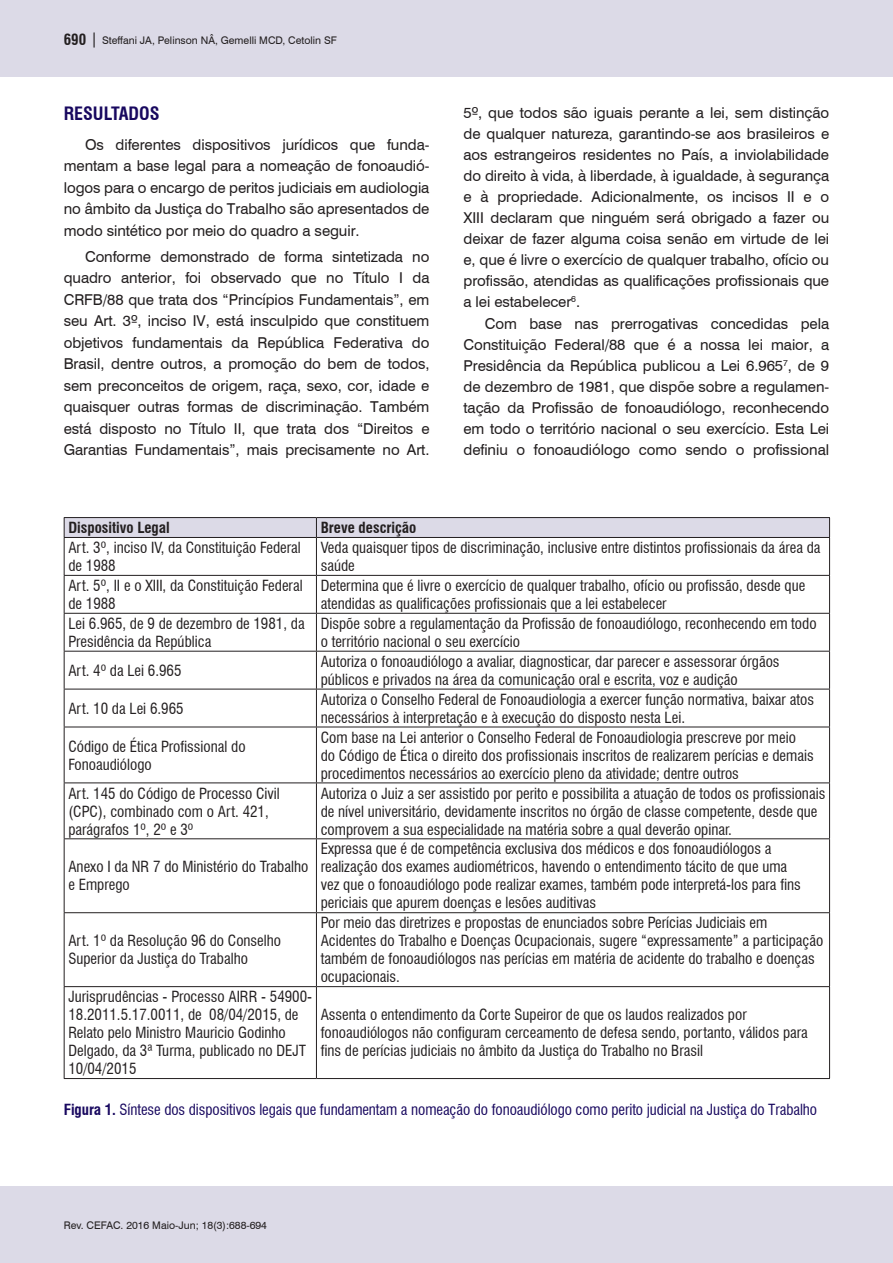
<style>
.page{position:relative;width:893px;height:1263px;background:#fff}
.page>*{position:absolute;margin:0;border:0;box-sizing:border-box;transform-origin:0 0}
.Nivel_1{font:700 condensed 18px "Swiss 721 BT";color:#18085f}
.Texto_tabelas{font:condensed 15px/18px "Swiss 721 BT";color:#231f20}
.Corpo_do_texto{font:15px/21px "Swiss 721 BT";letter-spacing:-.005em;color:#231f20;text-align:justify}
.Titulo_tabelas_e_gr{font:condensed 15px "Swiss 721 BT";letter-spacing:-.005em;color:#18085f}
.Texto_tabelas-2{font:700 condensed 15px "Swiss 721 BT";color:#231f20}
.Cabeço_autor_esquer{font:10.5px "Swiss 721 BT";color:#231f20}
.Legenda_b_esquerdo{font:10.5px "Swiss 721 BT";color:#231f20}
.s1{font-weight:700;font-stretch:condensed;font-size:15px}
.s2{font-size:15px}
.s3{font-weight:700}
</style>
<div class="page">
<div style="left:0;top:1186px;width:893px;height:77px;background:#dcdae7"></div>
<div style="left:0;top:0;width:893px;height:77px;background:#dcdae7"></div>
<hr style="left:64px;top:517px;width:252px;height:1px;background:#231f20">
<hr style="left:316px;top:517px;width:514px;height:1px;background:#231f20">
<div style="left:64px;top:518px;width:766px;height:19px;background:#dcdae7"></div>
<hr style="left:64px;top:537px;width:252px;height:1px;background:#231f20">
<hr style="left:64px;top:538px;width:1px;height:37px;background:#231f20">
<hr style="left:316px;top:537px;width:514px;height:1px;background:#231f20">
<hr style="left:316px;top:538px;width:1px;height:37px;background:#231f20">
<hr style="left:829px;top:538px;width:1px;height:37px;background:#231f20">
<hr style="left:64px;top:575px;width:252px;height:1px;background:#231f20">
<hr style="left:64px;top:576px;width:1px;height:37px;background:#231f20">
<hr style="left:316px;top:575px;width:514px;height:1px;background:#231f20">
<hr style="left:316px;top:576px;width:1px;height:37px;background:#231f20">
<hr style="left:829px;top:576px;width:1px;height:37px;background:#231f20">
<hr style="left:64px;top:613px;width:252px;height:1px;background:#231f20">
<hr style="left:64px;top:614px;width:1px;height:37px;background:#231f20">
<hr style="left:316px;top:613px;width:514px;height:1px;background:#231f20">
<hr style="left:316px;top:614px;width:1px;height:37px;background:#231f20">
<hr style="left:829px;top:614px;width:1px;height:37px;background:#231f20">
<hr style="left:64px;top:651px;width:252px;height:1px;background:#231f20">
<hr style="left:64px;top:651px;width:1px;height:38px;background:#231f20">
<hr style="left:316px;top:651px;width:514px;height:1px;background:#231f20">
<hr style="left:316px;top:651px;width:1px;height:38px;background:#231f20">
<hr style="left:829px;top:651px;width:1px;height:38px;background:#231f20">
<hr style="left:64px;top:689px;width:252px;height:1px;background:#231f20">
<hr style="left:64px;top:689px;width:1px;height:38px;background:#231f20">
<hr style="left:316px;top:689px;width:514px;height:1px;background:#231f20">
<hr style="left:316px;top:689px;width:1px;height:38px;background:#231f20">
<hr style="left:829px;top:689px;width:1px;height:38px;background:#231f20">
<hr style="left:64px;top:727px;width:252px;height:1px;background:#231f20">
<hr style="left:64px;top:727px;width:1px;height:55px;background:#231f20">
<hr style="left:316px;top:727px;width:514px;height:1px;background:#231f20">
<hr style="left:316px;top:727px;width:1px;height:55px;background:#231f20">
<hr style="left:829px;top:727px;width:1px;height:55px;background:#231f20">
<hr style="left:64px;top:782px;width:252px;height:1px;background:#231f20">
<hr style="left:64px;top:783px;width:1px;height:55px;background:#231f20">
<hr style="left:316px;top:782px;width:514px;height:1px;background:#231f20">
<hr style="left:316px;top:783px;width:1px;height:55px;background:#231f20">
<hr style="left:829px;top:783px;width:1px;height:55px;background:#231f20">
<hr style="left:64px;top:838px;width:252px;height:1px;background:#231f20">
<hr style="left:64px;top:839px;width:1px;height:73px;background:#231f20">
<hr style="left:316px;top:838px;width:514px;height:1px;background:#231f20">
<hr style="left:316px;top:839px;width:1px;height:73px;background:#231f20">
<hr style="left:829px;top:839px;width:1px;height:73px;background:#231f20">
<hr style="left:64px;top:912px;width:252px;height:1px;background:#231f20">
<hr style="left:64px;top:913px;width:1px;height:73px;background:#231f20">
<hr style="left:316px;top:912px;width:514px;height:1px;background:#231f20">
<hr style="left:316px;top:913px;width:1px;height:73px;background:#231f20">
<hr style="left:829px;top:913px;width:1px;height:73px;background:#231f20">
<hr style="left:64px;top:986px;width:252px;height:1px;background:#231f20">
<hr style="left:64px;top:987px;width:1px;height:91px;background:#231f20">
<hr style="left:316px;top:986px;width:514px;height:1px;background:#231f20">
<hr style="left:316px;top:987px;width:1px;height:91px;background:#231f20">
<hr style="left:829px;top:987px;width:1px;height:91px;background:#231f20">
<hr style="left:64px;top:1078px;width:252px;height:1px;background:#231f20">
<hr style="left:316px;top:1078px;width:514px;height:1px;background:#231f20">
<p class="Cabeço_autor_esquer" style="left:64px;top:33px;width:275px"><span class="s1">690</span> <span class="s2">|</span> Steffani JA, Pelinson NÂ, Gemelli MCD, Cetolin SF</p>
<p class="Nivel_1" style="left:64px;top:103px;width:97px">RESULTADOS</p>
<p class="Corpo_do_texto" style="left:64px;top:133px;width:367px;line-height:21.5px;text-indent:21px">Os diferentes dispositivos jurídicos que funda&shy;mentam a base legal para a nomeação de fonoaudió&shy;logos para o encargo de peritos judiciais em audiologia no âmbito da Justiça do Trabalho são apresentados de modo sintético por meio do quadro a seguir.</p>
<p class="Corpo_do_texto" style="left:64px;top:245px;width:367px;line-height:21.5px;text-indent:21px">Conforme demonstrado de forma sintetizada no quadro anterior, foi observado que no Título I da CRFB/88 que trata dos “Princípios Fundamentais”, em seu Art. 3º, inciso IV, está insculpido que constituem objetivos fundamentais da República Federativa do Brasil, dentre outros, a promoção do bem de todos, sem preconceitos de origem, raça, sexo, cor, idade e quaisquer outras formas de discriminação. Também está disposto no Título II, que trata dos “Direitos e Garantias Fundamentais”, mais precisamente no Art.</p>
<p class="Corpo_do_texto" style="left:463px;top:101px;width:367px">5º, que todos são iguais perante a lei, sem distinção de qualquer natureza, garantindo-se aos brasileiros e aos estrangeiros residentes no País, a inviolabilidade do direito à vida, à liberdade, à igualdade, à segurança e à propriedade. Adicionalmente, os incisos II e o XIII declaram que ninguém será obrigado a fazer ou deixar de fazer alguma coisa senão em virtude de lei e, que é livre o exercício de qualquer trabalho, ofício ou profissão, atendidas as qualificações profissionais que a lei estabelecer<sup>6</sup>.</p>
<p class="Corpo_do_texto" style="left:463px;top:313px;width:367px;text-indent:21px">Com base nas prerrogativas concedidas pela Constituição Federal/88 que é a nossa lei maior, a Presidência da República publicou a Lei 6.965<sup>7</sup>, de 9 de dezembro de 1981, que dispõe sobre a regulamen&shy;tação da Profissão de fonoaudiólogo, reconhecendo em todo o território nacional o seu exercício. Esta Lei definiu o fonoaudiólogo como sendo o profissional</p>
<p class="Texto_tabelas-2" style="left:68px;top:519px;width:103px">Dispositivo Legal</p>
<p class="Texto_tabelas-2" style="left:321px;top:519px;width:97px">Breve descrição</p>
<p class="Texto_tabelas" style="left:68px;top:539px;width:234px">Art. 3º, inciso IV, da Constituição Federal de 1988</p>
<p class="Texto_tabelas" style="left:321px;top:539px;width:501px">Veda quaisquer tipos de discriminação, inclusive entre distintos profissionais da área da saúde</p>
<p class="Texto_tabelas" style="left:68px;top:577px;width:236px">Art. 5º, II e o XIII, da Constituição Federal de 1988</p>
<p class="Texto_tabelas" style="left:321px;top:577px;width:486px">Determina que é livre o exercício de qualquer trabalho, ofício ou profissão, desde que atendidas as qualificações profissionais que a lei estabelecer</p>
<p class="Texto_tabelas" style="left:68px;top:614px;width:238px">Lei 6.965, de 9 de dezembro de 1981, da<br>Presidência da República</p>
<p class="Texto_tabelas" style="left:321px;top:614px;width:497px">Dispõe sobre a regulamentação da Profissão de fonoaudiólogo, reconhecendo em todo o território nacional o seu exercício</p>
<p class="Texto_tabelas" style="left:68px;top:661px;width:115px">Art. 4º da Lei 6.965</p>
<p class="Texto_tabelas" style="left:321px;top:652px;width:460px">Autoriza o fonoaudiólogo a avaliar, diagnosticar, dar parecer e assessorar órgãos públicos e privados na área da comunicação oral e escrita, voz e audição</p>
<p class="Texto_tabelas" style="left:68px;top:699px;width:117px">Art. 10 da Lei 6.965</p>
<p class="Texto_tabelas" style="left:321px;top:690px;width:495px">Autoriza o Conselho Federal de Fonoaudiologia a exercer função normativa, baixar atos necessários à interpretação e à execução do disposto nesta Lei.</p>
<p class="Texto_tabelas" style="left:68px;top:737px;width:179px">Código de Ética Profissional do<br>Fonoaudiólogo</p>
<p class="Texto_tabelas" style="left:321px;top:728px;width:494px">Com base na Lei anterior o Conselho Federal de Fonoaudiologia prescreve por meio do Código de Ética o direito dos profissionais inscritos de realizarem perícias e demais procedimentos necessários ao exercício pleno da atividade; dentre outros</p>
<p class="Texto_tabelas" style="left:68px;top:784px;width:213px">Art. 145 do Código de Processo Civil (CPC), combinado com o Art. 421, parágrafos 1º, 2º e 3º</p>
<p class="Texto_tabelas" style="left:321px;top:784px;width:506px">Autoriza o Juiz a ser assistido por perito e possibilita a atuação de todos os profissionais de nível universitário, devidamente inscritos no órgão de classe competente, desde que comprovem a sua especialidade na matéria sobre a qual deverão opinar.</p>
<p class="Texto_tabelas" style="left:68px;top:858px;width:241px">Anexo I da NR 7 do Ministério do Trabalho e Emprego</p>
<p class="Texto_tabelas" style="left:321px;top:840px;width:482px">Expressa que é de competência exclusiva dos médicos e dos fonoaudiólogos a realização dos exames audiométricos, havendo o entendimento tácito de que uma vez que o fonoaudiólogo pode realizar exames, também pode interpretá-los para fins periciais que apurem doenças e lesões auditivas</p>
<p class="Texto_tabelas" style="left:68px;top:932px;width:214px">Art. 1º da Resolução 96 do Conselho<br>Superior da Justiça do Trabalho</p>
<p class="Texto_tabelas" style="left:68px;top:988px;width:245px">Jurisprudências - Processo AIRR - 54900- 18.2011.5.17.0011, de 08/04/2015, de Relato pelo Ministro Mauricio Godinho Delgado, da 3ª Turma, publicado no DEJT 10/04/2015</p>
<p class="Texto_tabelas" style="left:321px;top:914px;width:504px">Por meio das diretrizes e propostas de enunciados sobre Perícias Judiciais em Acidentes do Trabalho e Doenças Ocupacionais, sugere “expressamente” a participação também de fonoaudiólogos nas perícias em matéria de acidente do trabalho e doenças ocupacionais.</p>
<p class="Texto_tabelas" style="left:321px;top:1006px;width:489px">Assenta o entendimento da Corte Supeiror de que os laudos realizados por fonoaudiólogos não configuram cerceamento de defesa sendo, portanto, válidos para fins de perícias judiciais no âmbito da Justiça do Trabalho no Brasil</p>
<p class="Titulo_tabelas_e_gr" style="left:64px;top:1100px;width:755px"><span class="s3">Figura 1.</span> Síntese dos dispositivos legais que fundamentam a nomeação do fonoaudiólogo como perito judicial na Justiça do Trabalho</p>
<p class="Legenda_b_esquerdo" style="left:64px;top:1218px;width:205px">Rev. CEFAC. 2016 Maio-Jun; 18(3):688-694</p>
</div>
